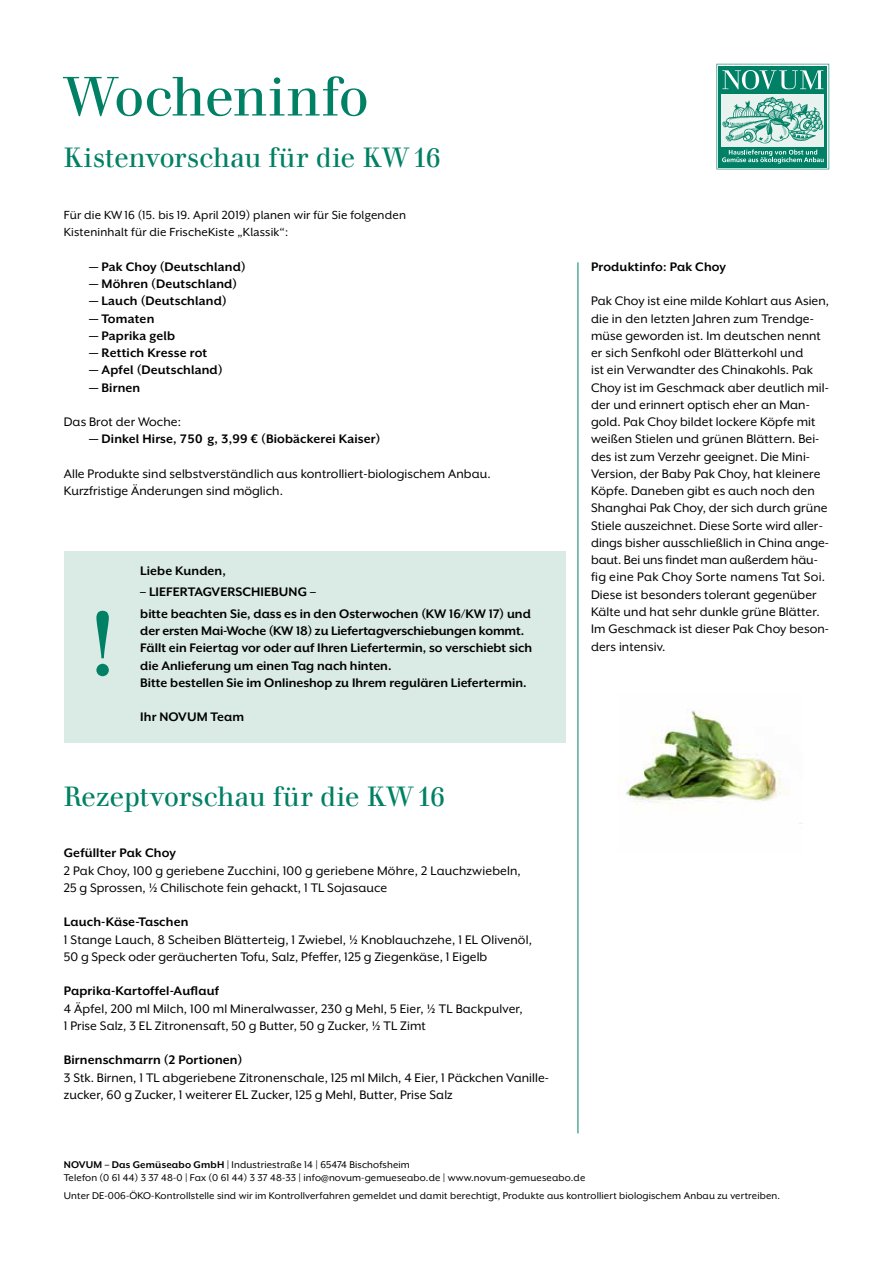
<style>
.page{position:relative;width:893px;height:1263px;background:#fff}
.page>*{position:absolute;margin:0;border:0;box-sizing:border-box;transform-origin:0 0}
.t1{font:90px "Walbaum Com";color:#008065}
.t2{font:54px "Walbaum Com";letter-spacing:-.015em;color:#008065}
.t3{font:27px "Walbaum Com";color:#008065}
.t4{font:14.25px/17.2px "Mr Eaves XL San OT";letter-spacing:.005em;color:#000}
.t5{font:700 14.25px/17.2px "Mr Eaves XL San OT";color:#000}
.t6{font:13.5px/17.2px "Mr Eaves XL San OT";letter-spacing:.01em;color:#000}
.t7{font:11.25px/13.5px "Mr Eaves XL San OT";letter-spacing:.01em;color:#000}
.s1{font-weight:700}
</style>
<div class="page">
<svg style="left:716px;top:64px;width:113px;height:105px;background:#6db5a5"></svg>
<div style="left:64px;top:551px;width:502px;height:191px;background:#daeae4"></div>
<hr style="left:578px;top:262px;width:1px;height:871px;background:#008065">
<img style="left:626px;top:709px;width:177px;height:115px">
<h2 class="t2" style="left:64px;top:64px;width:307px">Wocheninfo</h2>
<h3 class="t3" style="left:64px;top:142px;width:379px">Kistenvorschau für die KW16</h3>
<p class="t6" style="left:64px;top:206px;width:344px">Für die KW 16 (15. bis 19. April 2019) planen wir für Sie folgenden<br>Kisteninhalt für die FrischeKiste „Klassik“:</p>
<p class="t5" style="left:89px;top:258px;width:158px">— Pak Choy (Deutschland)</p>
<p class="t5" style="left:89px;top:275px;width:149px">— Möhren (Deutschland)</p>
<p class="t5" style="left:89px;top:292px;width:139px">— Lauch (Deutschland)</p>
<p class="t5" style="left:89px;top:310px;width:67px">— Tomaten</p>
<p class="t5" style="left:89px;top:327px;width:87px">— Paprika gelb</p>
<p class="t5" style="left:89px;top:344px;width:120px">— Rettich Kresse rot</p>
<p class="t5" style="left:89px;top:361px;width:135px">— Apfel (Deutschland)</p>
<p class="t5" style="left:89px;top:379px;width:53px">— Birnen</p>
<p class="t4" style="left:64px;top:413px;width:119px">Das Brot der Woche:</p>
<p class="t5" style="left:89px;top:430px;width:293px">— Dinkel Hirse, 750 g, 3,99 € (Biobäckerei Kaiser)</p>
<p class="t4" style="left:64px;top:465px;width:428px">Alle Produkte sind selbstverständlich aus kontrolliert-biologischem Anbau.<br>Kurzfristige Änderungen sind möglich.</p>
<h1 class="t1" style="left:89px;top:590px;width:28px">!</h1>
<p class="t5" style="left:140px;top:562px;width:87px">Liebe Kunden,</p>
<p class="t5" style="left:140px;top:581px;width:392px;line-height:21.5px">– LIEFERTAGVERSCHIEBUNG –<br>bitte beachten Sie, dass es in den Osterwochen (KW 16/KW 17) und</p>
<p class="t5" style="left:140px;top:622px;width:393px">der ersten Mai-Woche (KW 18) zu Liefertagverschiebungen kommt.<br>Fällt ein Feiertag vor oder auf Ihren Liefertermin, so verschiebt sich die Anlieferung um einen Tag nach hinten.<br>Bitte bestellen Sie im Onlineshop zu Ihrem regulären Liefertermin.</p>
<p class="t5" style="left:140px;top:708px;width:105px">Ihr NOVUM Team</p>
<h3 class="t3" style="left:64px;top:780px;width:383px">Rezeptvorschau für die KW16</h3>
<p class="t5" style="left:64px;top:844px;width:114px">Gefüllter Pak Choy</p>
<p class="t4" style="left:64px;top:862px;width:459px">2 Pak Choy, 100 g geriebene Zucchini, 100 g geriebene Möhre, 2 Lauchzwiebeln,<br>25 g Sprossen, 1/2 Chilischote fein gehackt, 1 TL Sojasauce</p>
<p class="t5" style="left:64px;top:913px;width:126px">Lauch-Käse-Taschen</p>
<p class="t4" style="left:64px;top:931px;width:470px">1 Stange Lauch, 8 Scheiben Blätterteig, 1 Zwiebel, ½ Knoblauchzehe, 1 EL Olivenöl,<br>50 g Speck oder geräucherten Tofu, Salz, Pfeffer, 125 g Ziegenkäse, 1 Eigelb</p>
<p class="t5" style="left:64px;top:982px;width:157px">Paprika-Kartoffel-Auflauf</p>
<p class="t4" style="left:64px;top:1000px;width:461px">4 Äpfel, 200 ml Milch, 100 ml Mineralwasser, 230 g Mehl, 5 Eier, 1/2 TL Backpulver,<br>1 Prise Salz, 3 EL Zitronensaft, 50 g Butter, 50 g Zucker, 1/2 TL Zimt</p>
<p class="t5" style="left:64px;top:1051px;width:180px">Birnenschmarrn (2 Portionen)</p>
<p class="t4" style="left:64px;top:1069px;width:485px">3 Stk. Birnen, 1 TL abgeriebene Zitronenschale, 125 ml Milch, 4 Eier, 1 Päckchen Vanille&shy;zucker, 60 g Zucker, 1 weiterer EL Zucker, 125 g Mehl, Butter, Prise Salz</p>
<p class="t5" style="left:591px;top:258px;width:137px">Produktinfo: Pak Choy</p>
<p class="t4" style="left:591px;top:292px;width:240px">Pak Choy ist eine milde Kohlart aus Asien, die in den letzten Jahren zum Trendge&shy;müse geworden ist. Im deutschen nennt er sich Senfkohl oder Blätterkohl und<br>ist ein Verwandter des Chinakohls. Pak Choy ist im Geschmack aber deutlich mil&shy;der und erinnert optisch eher an Man&shy;gold. Pak Choy bildet lockere Köpfe mit weißen Stielen und grünen Blättern. Bei&shy;des ist zum Verzehr geeignet. Die Mini-Version, der Baby Pak Choy, hat kleinere Köpfe. Daneben gibt es auch noch den Shanghai Pak Choy, der sich durch grüne Stiele auszeichnet. Diese Sorte wird aller&shy;dings bisher ausschließlich in China ange&shy;baut. Bei uns findet man außerdem häu&shy;fig eine Pak Choy Sorte namens Tat Soi.<br>Diese ist besonders tolerant gegenüber Kälte und hat sehr dunkle grüne Blätter.<br>Im Geschmack ist dieser Pak Choy beson&shy;ders intensiv.</p>
<p class="t7" style="left:64px;top:1158px;width:523px"><span class="s1">NOVUM – Das Gemüseabo GmbH</span> | Industriestraße 14 | 65474 Bischofsheim<br>Telefon (0 61 44) 3 37 48-0 | Fax (0 61 44) 3 37 48-33 | info@novum-gemueseabo.de | www.novum-gemueseabo.de</p>
<p class="t7" style="left:64px;top:1189px;width:718px">Unter DE-006-ÖKO-Kontrollstelle sind wir im Kontrollverfahren gemeldet und damit berechtigt, Produkte aus kontrolliert biologischem Anbau zu vertreiben.</p>
</div>
